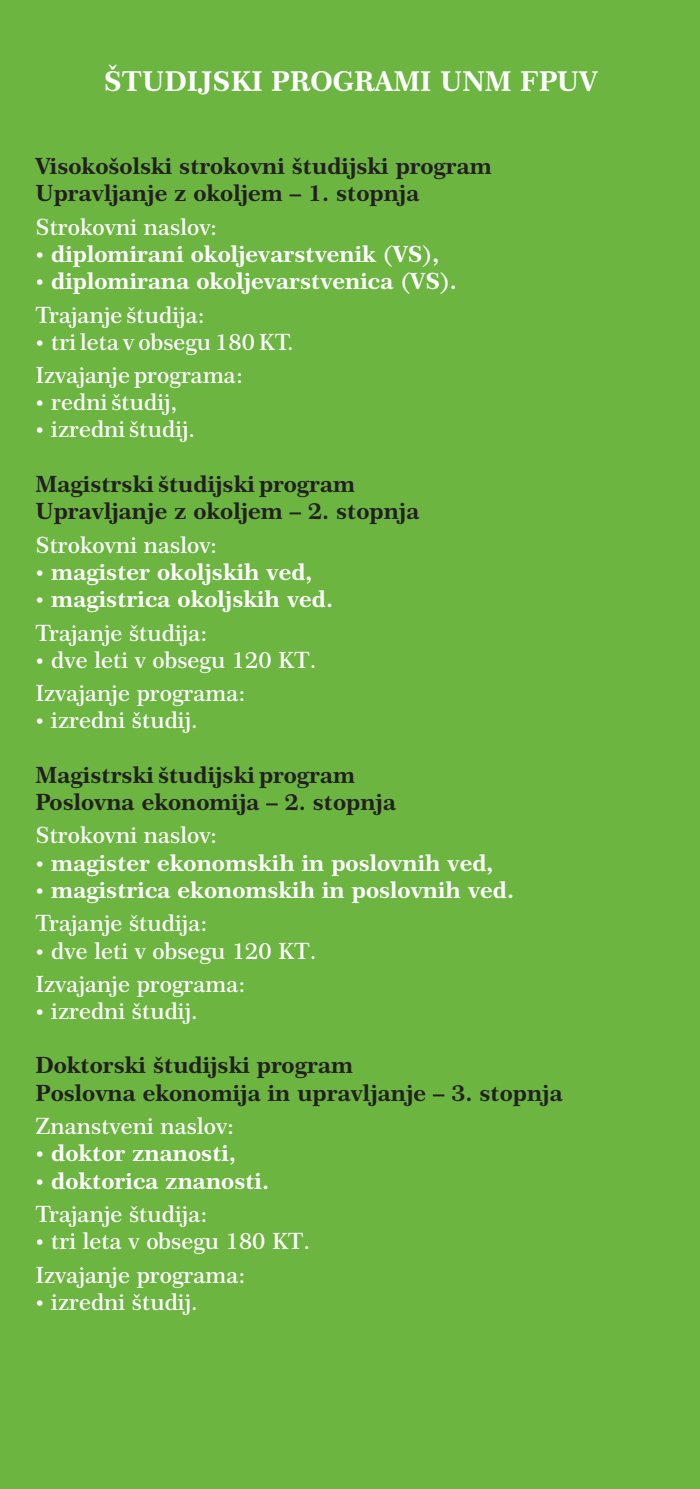
<style>
.page{position:relative;width:700px;height:1489px;background:#fff}
.page>*{position:absolute;margin:0;border:0;box-sizing:border-box;transform-origin:0 0}
.t1{font:27.5px "Century 751 BT Bold B";color:#fff}
.t2{font:600 22.5px/27px "Century 751 BT";color:#fff}
.t3{font:22.5px/27px "Century 751 BT Bold B";color:#231f20}
.t4{font:22.5px/27px "Century 751 BT Bold B";color:#fff}
</style>
<div class="page">
<div style="left:0;top:0;width:700px;height:1488px;background:#6bb540"></div>
<p class="t1" style="left:104px;top:70px;width:495px">ŠTUDIJSKI PROGRAMI UNM FPUV</p>
<p class="t3" style="left:35px;top:154px;width:458px">Visokošolski strokovni študijski program<br>Upravljanje z okoljem – 1. stopnja</p>
<p class="t2" style="left:35px;top:215px;width:183px">Strokovni naslov:</p>
<p class="t4" style="left:51px;top:242px;width:407px">diplomirani okoljevarstvenik (VS), diplomirana okoljevarstvenica (VS).</p>
<p class="t2" style="left:51px;top:303px;width:244px;text-indent:-16px">Trajanje študija:<br>tri leta v obsegu 180 KT.</p>
<p class="t2" style="left:51px;top:364px;width:193px;text-indent:-16px">Izvajanje programa: redni študij, izredni študij.</p>
<p class="t3" style="left:35px;top:472px;width:386px">Magistrski študijski program<br>Upravljanje z okoljem – 2. stopnja</p>
<p class="t2" style="left:35px;top:533px;width:183px">Strokovni naslov:</p>
<p class="t4" style="left:51px;top:560px;width:283px">magister okoljskih ved, magistrica okoljskih ved.</p>
<p class="t2" style="left:51px;top:621px;width:267px;text-indent:-16px">Trajanje študija:<br>dve leti v obsegu 120 KT.</p>
<p class="t2" style="left:51px;top:682px;width:196px;text-indent:-16px">Izvajanje programa: izredni študij.</p>
<p class="t3" style="left:35px;top:763px;width:362px">Magistrski študijski program<br>Poslovna ekonomija – 2. stopnja</p>
<p class="t2" style="left:35px;top:824px;width:183px">Strokovni naslov:</p>
<p class="t4" style="left:51px;top:851px;width:464px">magister ekonomskih in poslovnih ved, magistrica ekonomskih in poslovnih ved.</p>
<p class="t2" style="left:51px;top:912px;width:267px;text-indent:-16px">Trajanje študija:<br>dve leti v obsegu 120 KT.</p>
<p class="t2" style="left:51px;top:972px;width:196px;text-indent:-16px">Izvajanje programa: izredni študij.</p>
<p class="t3" style="left:35px;top:1054px;width:529px">Doktorski študijski program<br>Poslovna ekonomija in upravljanje – 3. stopnja</p>
<p class="t2" style="left:35px;top:1114px;width:200px">Znanstveni naslov:</p>
<p class="t4" style="left:51px;top:1142px;width:219px">doktor znanosti, doktorica znanosti.</p>
<p class="t2" style="left:51px;top:1202px;width:260px;text-indent:-16px">Trajanje študija:<br>tri leta v obsegu 180 KT.</p>
<p class="t2" style="left:51px;top:1263px;width:196px;text-indent:-16px">Izvajanje programa: izredni študij.</p>
</div>
